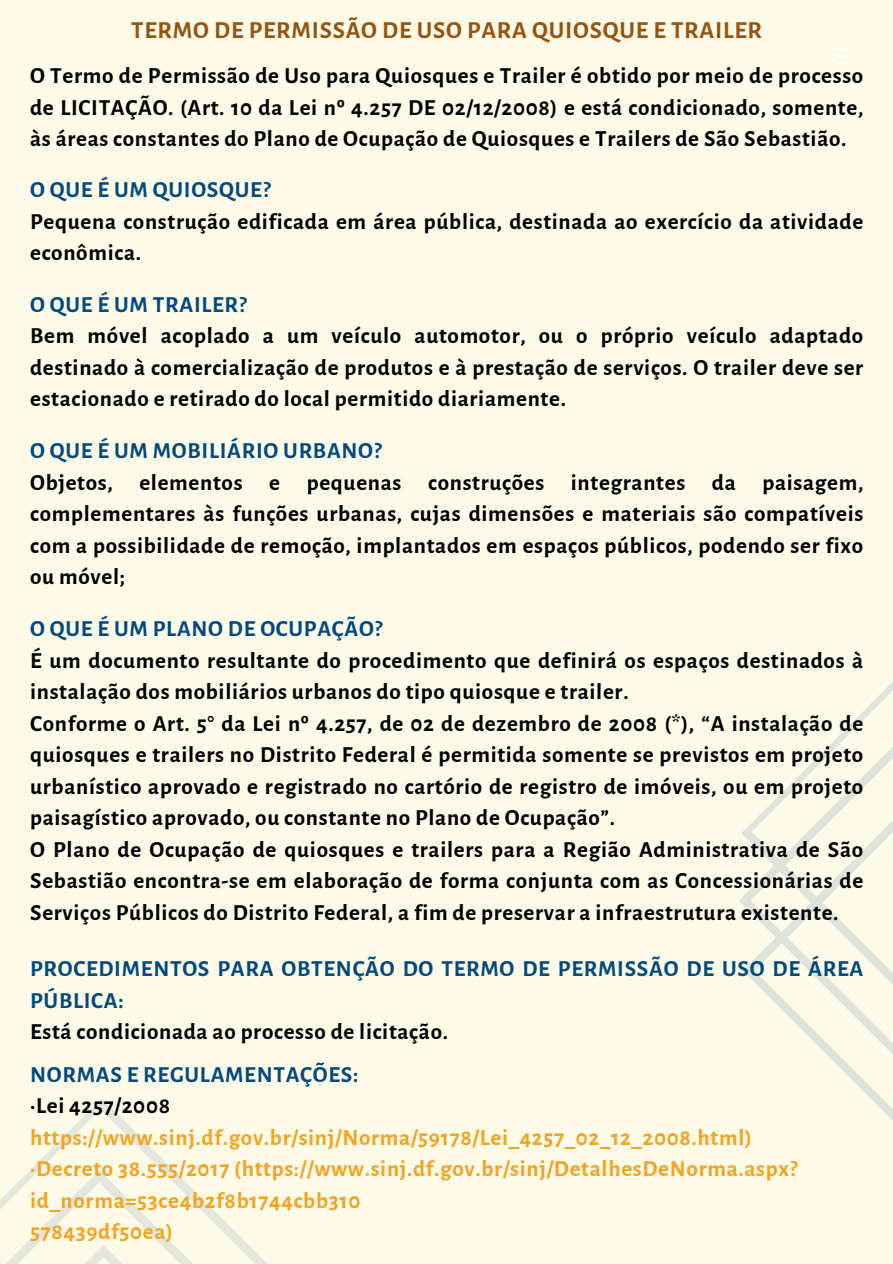
<style>
.page{position:relative;width:893px;height:1264px;background:#fff}
.page>*{position:absolute;margin:0;border:0;box-sizing:border-box;transform-origin:0 0}
.t1{font:700 24.6px "Alegreya Sans";letter-spacing:.03em;color:#96540f}
.t2{font:700 23.1px/31.5px "Alegreya Sans";letter-spacing:.03em;color:#000;text-align:justify}
.t3{font:700 23.1px/31.5px "Alegreya Sans";letter-spacing:.03em;color:#f5a420}
.t4{font:700 23.1px/31.5px "Alegreya Sans";letter-spacing:.03em;color:#004a80}
.t5{font:19.8px "Aileron";color:#fff}
</style>
<div class="page">
<div style="left:0;top:0;width:892px;height:1263px;background:#fffbe9"></div>
<svg style="left:740px;top:683px;width:152px;height:436px"></svg>
<svg style="left:0;top:1099px;width:266px;height:164px"></svg>
<p class="t1" style="left:131px;top:19px;width:632px">TERMO DE PERMISSÃO DE USO PARA QUIOSQUE E TRAILER</p>
<p class="t2" style="left:30px;top:61px;width:834px">O Termo de Permissão de Uso para Quiosques e Trailer é obtido por meio de processo de LICITAÇÃO. (Art. 10 da Lei nº 4.257 DE 02/12/2008) e está condicionado, somente, às áreas constantes do Plano de Ocupação de Quiosques e Trailers de São Sebastião.</p>
<p class="t4" style="left:30px;top:174px;width:242px">O QUE É UM QUIOSQUE?</p>
<p class="t2" style="left:30px;top:206px;width:834px">Pequena construção edificada em área pública, destinada ao exercício da atividade econômica.</p>
<p class="t4" style="left:30px;top:289px;width:218px">O QUE É UM TRAILER?</p>
<p class="t2" style="left:30px;top:321px;width:834px">Bem móvel acoplado a um veículo automotor, ou o próprio veículo adaptado destinado à comercialização de produtos e à prestação de serviços. O trailer deve ser estacionado e retirado do local permitido diariamente.</p>
<p class="t4" style="left:30px;top:435px;width:353px">O QUE É UM MOBILIÁRIO URBANO?</p>
<p class="t2" style="left:30px;top:467px;width:834px">Objetos, elementos e pequenas construções integrantes da paisagem, complementares às funções urbanas, cujas dimensões e materiais são compatíveis com a possibilidade de remoção, implantados em espaços públicos, podendo ser fixo ou móvel;</p>
<p class="t4" style="left:30px;top:613px;width:354px">O QUE É UM PLANO DE OCUPAÇÃO?</p>
<p class="t2" style="left:30px;top:645px;width:834px;text-align:left">É um documento resultante do procedimento que definirá os espaços destinados à instalação dos mobiliários urbanos do tipo quiosque e trailer.<br>Conforme o Art. 5° da Lei nº 4.257, de 02 de dezembro de 2008 (*), “A instalação de quiosques e trailers no Distrito Federal é permitida somente se previstos em projeto urbanístico aprovado e registrado no cartório de registro de imóveis, ou em projeto paisagístico aprovado, ou constante no Plano de Ocupação”.<br>O Plano de Ocupação de quiosques e trailers para a Região Administrativa de São Sebastião encontra-se em elaboração de forma conjunta com as Concessionárias de Serviços Públicos do Distrito Federal, a fim de preservar a infraestrutura existente.</p>
<p class="t4" style="left:30px;top:953px;width:834px">PROCEDIMENTOS PARA OBTENÇÃO DO TERMO DE PERMISSÃO DE USO DE ÁREA<br>PÚBLICA:</p>
<p class="t2" style="left:30px;top:1016px;width:419px">Está condicionada ao processo de licitação.</p>
<p class="t4" style="left:30px;top:1059px;width:330px">NORMAS E REGULAMENTAÇÕES:</p>
<p class="t2" style="left:30px;top:1090px;width:141px">·Lei 4257/2008</p>
<p class="t3" style="left:30px;top:1122px;width:769px">https://www.sinj.df.gov.br/sinj/Norma/59178/Lei_4257_02_12_2008.html) ·Decreto 38.555/2017 (https://www.sinj.df.gov.br/sinj/DetalhesDeNorma.aspx? id_norma=53ce4b2f8b1744cbb310<br>578439df50ea)</p>
<p class="t5" style="left:853px;top:42px;width:25px;rotate:90deg">10</p>
</div>
